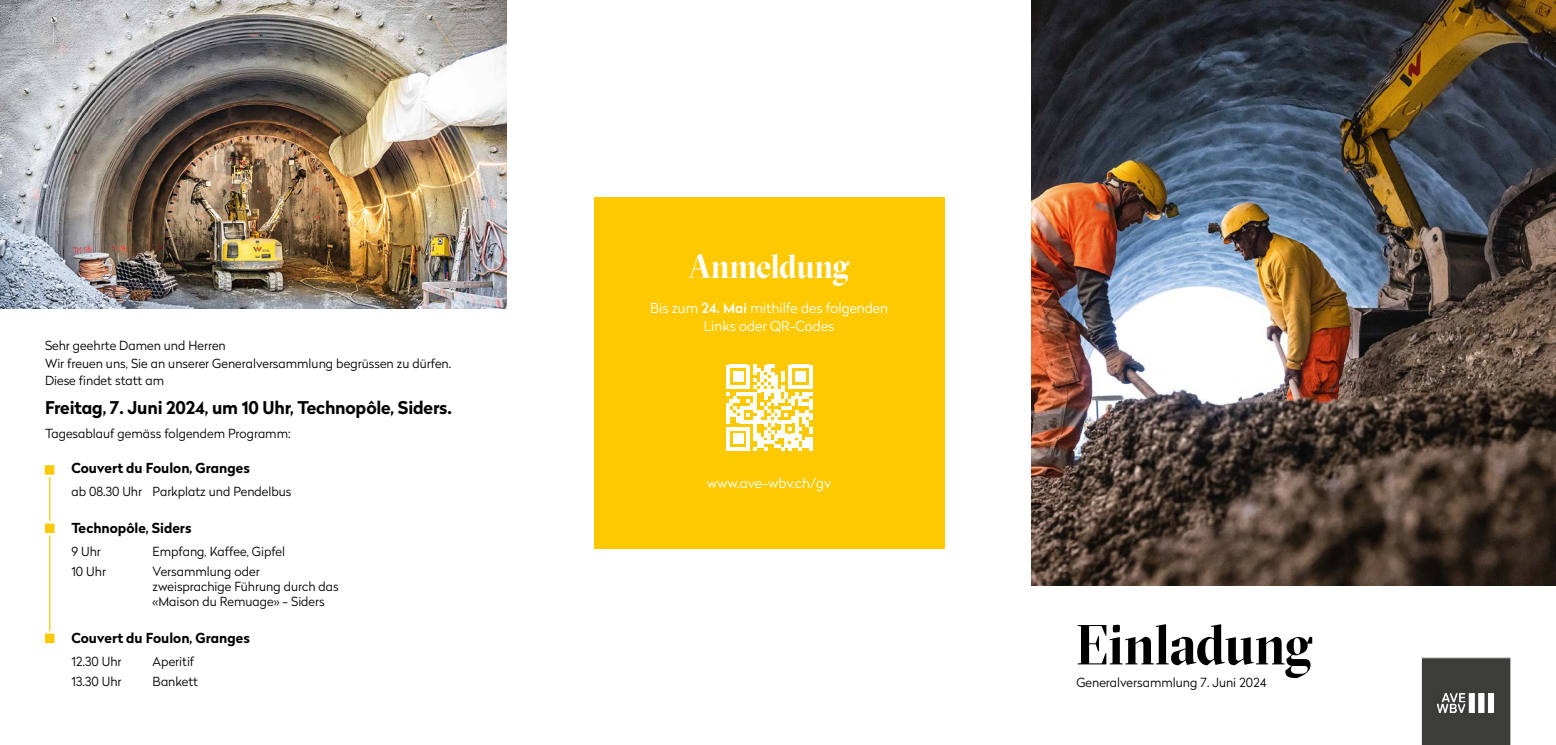
<style>
.page{position:relative;width:1556px;height:745px;background:#fff}
.page>*{position:absolute;margin:0;border:0;box-sizing:border-box;transform-origin:0 0}
.t1{font:700 56.25px "GT Sectra Display";letter-spacing:-.01em;color:#000;scale:.93 1}
.t2{font:700 33.75px "GT Sectra Display";letter-spacing:-.015em;color:#fff;scale:.93 1}
.t3{font:700 17.5px "Radikal";letter-spacing:-.01em;color:#000}
.t4{font:300 13.75px/17.5px "Radikal";color:#fff;text-align:center}
.t5{font:700 13.75px "Radikal";color:#000}
.t6{font:300 12.5px/17.5px "Radikal";color:#000}
.s1{font-weight:500}
</style>
<div class="page">
<div style="left:593px;top:197px;width:351px;height:350px;background:#fec900"></div>
<div style="left:1421px;top:657px;width:90px;height:87px;background:#3c3c3b"></div>
<img style="left:1437px;top:692px;width:58px;height:19px">
<hr style="left:49px;top:465px;width:1px;height:172px;background:#fec900">
<div style="left:42px;top:462px;width:15px;height:15px;background:#fec900;border:2px solid #fff"></div>
<div style="left:42px;top:630px;width:15px;height:15px;background:#fec900;border:2px solid #fff"></div>
<div style="left:42px;top:520px;width:15px;height:15px;background:#fec900;border:2px solid #fff"></div>
<svg style="left:726px;top:364px;width:86px;height:86px"></svg>
<img style="left:0;top:0;width:507px;height:308px">
<img style="left:1031px;top:0;width:525px;height:585px">
<p class="t6" style="left:45px;top:336px;width:408px">Sehr geehrte Damen und Herren<br>Wir freuen uns, Sie an unserer Generalversammlung begrüssen zu dürfen.<br>Diese findet statt am</p>
<h3 class="t3" style="left:45px;top:394px;width:408px">Freitag, 7. Juni 2024, um 10 Uhr, Technopôle, Siders.</h3>
<p class="t6" style="left:45px;top:424px;width:247px">Tagesablauf gemäss folgendem Programm:</p>
<p class="t5" style="left:71px;top:457px;width:180px">Couvert du Foulon, Granges</p>
<p class="t6" style="left:71px;top:481px;width:221px">ab 08.30 Uhr Parkplatz und Pendelbus</p>
<p class="t5" style="left:71px;top:517px;width:122px">Technopôle, Siders</p>
<p class="t6" style="left:71px;top:541px;width:31px">9 Uhr</p>
<p class="t6" style="left:153px;top:541px;width:134px">Empfang, Kaffee, Gipfel</p>
<p class="t6" style="left:71px;top:561px;width:36px">10 Uhr</p>
<p class="t6" style="left:153px;top:563px;width:188px;line-height:15px">Versammlung oder zweisprachige Führung durch das «Maison du Remuage» - Siders</p>
<p class="t5" style="left:71px;top:627px;width:180px">Couvert du Foulon, Granges</p>
<p class="t6" style="left:71px;top:651px;width:52px">12.30 Uhr</p>
<p class="t6" style="left:153px;top:651px;width:43px">Aperitif</p>
<p class="t6" style="left:71px;top:671px;width:52px">13.30 Uhr</p>
<p class="t6" style="left:153px;top:671px;width:47px">Bankett</p>
<h2 class="t2" style="left:689px;top:244px;width:174px">Anmeldung</h2>
<p class="t4" style="left:650px;top:299px;width:239px">Bis zum <span class="s1">24. Mai</span> mithilfe des folgenden<br>Links oder QR-Codes</p>
<p class="t4" style="left:707px;top:474px;width:126px">www.ave-wbv.ch/gv</p>
<h1 class="t1" style="left:1076px;top:608px;width:255px">Einladung</h1>
<p class="t6" style="left:1076px;top:672px;width:192px">Generalversammlung 7. Juni 2024</p>
</div>
